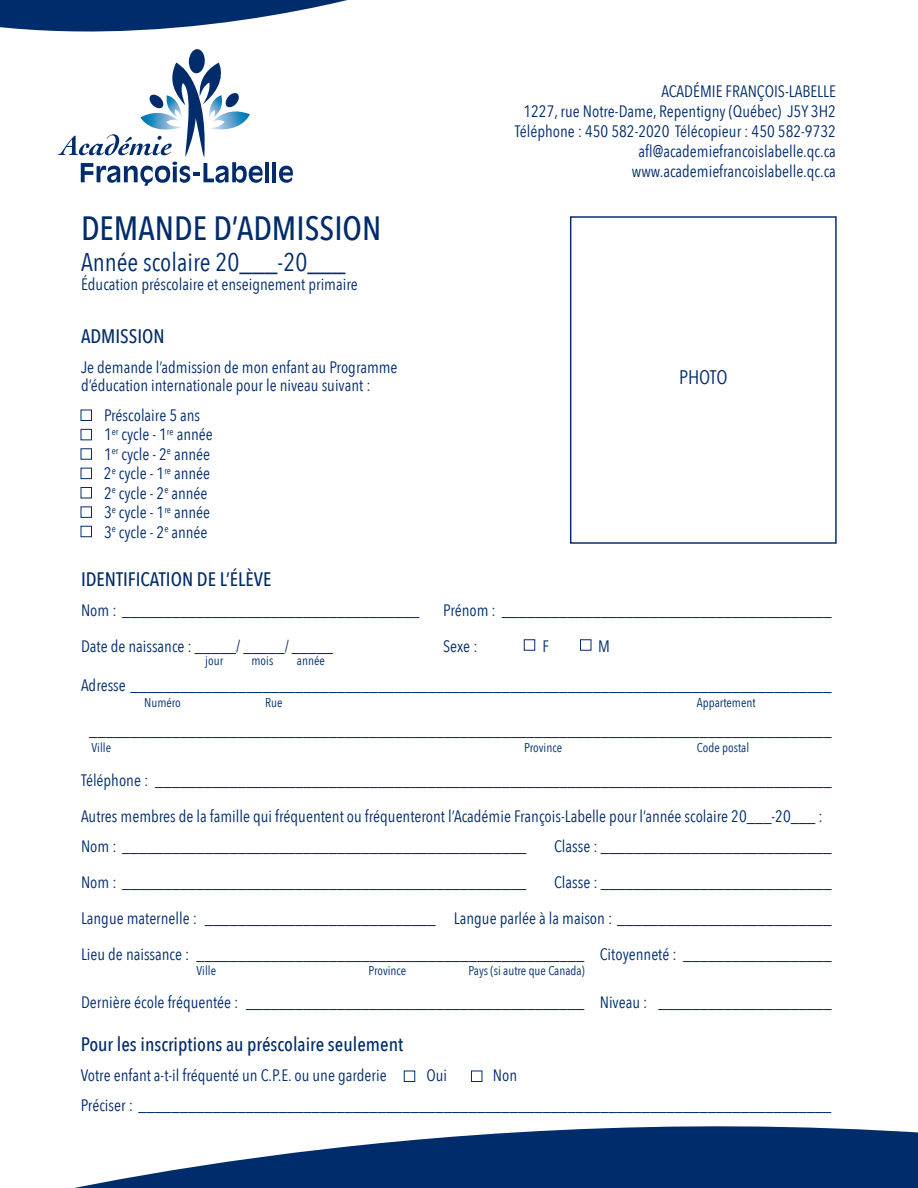
<style>
.page{position:relative;width:918px;height:1188px;background:#fff}
.page>*{position:absolute;margin:0;border:0;box-sizing:border-box;transform-origin:0 0}
.t1{font:500 33.6px "Avenir Next Condensed";color:#002c6b}
.t2{font:25.5px "Avenir Next Condensed";color:#002c6b}
.t3{font:19.65px "Avenir Next Condensed";letter-spacing:-.005em;color:#002c6b}
.t4{font:500 19.5px "Avenir Next Condensed";color:#002c6b}
.t5{font:16.5px/19.5px "Avenir Next Condensed";color:#002c6b}
.t6{font:12.75px "Avenir Next Condensed";color:#002c6b}
</style>
<div class="page">
<div style="left:188px;top:49px;width:17px;height:25px;background:#002c6b;border-radius:50%"></div>
<svg style="left:58px;top:63px;width:205px;height:123px"></svg>
<hr style="left:265px;top:162px;width:4px;height:20px;background:#002c6b">
<hr style="left:272px;top:162px;width:4px;height:20px;background:#002c6b">
<svg style="left:279px;top:166px;width:14px;height:17px"></svg>
<svg style="left:74px;top:1126px;width:844px;height:62px;fill:#002c6b"></svg>
<svg style="left:0;top:0;width:347px;height:51px"></svg>
<div style="left:570px;top:216px;width:267px;height:328px;border:1px solid #002c6b"></div>
<div style="left:81px;top:410px;width:11px;height:11px;border:1px solid #002c6b"></div>
<div style="left:404px;top:1071px;width:11px;height:11px;border:1px solid #002c6b"></div>
<div style="left:471px;top:1071px;width:11px;height:11px;border:1px solid #002c6b"></div>
<div style="left:580px;top:639px;width:11px;height:12px;border:1px solid #002c6b"></div>
<div style="left:81px;top:429px;width:11px;height:11px;border:1px solid #002c6b"></div>
<div style="left:81px;top:448px;width:11px;height:12px;border:1px solid #002c6b"></div>
<div style="left:81px;top:468px;width:11px;height:11px;border:1px solid #002c6b"></div>
<div style="left:81px;top:487px;width:11px;height:11px;border:1px solid #002c6b"></div>
<div style="left:81px;top:507px;width:11px;height:11px;border:1px solid #002c6b"></div>
<div style="left:81px;top:526px;width:11px;height:11px;border:1px solid #002c6b"></div>
<h1 class="t1" style="left:81px;top:208px;width:302px">DEMANDE D’ADMISSION</h1>
<h2 class="t2" style="left:81px;top:240px;width:266px">Année scolaire 20___-20___</h2>
<p class="t5" style="left:81px;top:274px;width:278px">Éducation préscolaire et enseignement primaire</p>
<p class="t4" style="left:81px;top:324px;width:85px">ADMISSION</p>
<p class="t5" style="left:81px;top:357px;width:318px;line-height:18px">Je demande l’admission de mon enfant au Programme d’éducation internationale pour le niveau suivant :</p>
<p class="t5" style="left:104px;top:404px;width:110px">Préscolaire 5 ans<br>1<sup>er</sup> cycle - 1<sup>re</sup> année<br>1<sup>er</sup> cycle - 2<sup>e</sup> année<br>2<sup>e</sup> cycle - 1<sup>re</sup> année<br>2<sup>e</sup> cycle - 2<sup>e</sup> année<br>3<sup>e</sup> cycle - 1<sup>re</sup> année<br>3<sup>e</sup> cycle - 2<sup>e</sup> année</p>
<p class="t5" style="left:515px;top:81px;width:323px;text-align:right">ACADÉMIE FRANÇOIS-LABELLE<br>1227, rue Notre-Dame, Repentigny (Québec) J5Y 3H2<br>Téléphone : 450 582-2020 Télécopieur : 450 582-9732 afl@academiefrancoislabelle.qc.ca www.academiefrancoislabelle.qc.ca</p>
<p class="t3" style="left:679px;top:361px;width:50px">PHOTO</p>
<p class="t4" style="left:81px;top:567px;width:192px">IDENTIFICATION DE L’ÉLÈVE</p>
<p class="t5" style="left:81px;top:600px;width:340px">Nom : ____________________________________</p>
<p class="t5" style="left:443px;top:600px;width:390px">Prénom : ________________________________________</p>
<p class="t5" style="left:81px;top:636px;width:254px">Date de naissance : _____/ _____/ _____</p>
<p class="t5" style="left:443px;top:636px;width:36px">Sexe :</p>
<p class="t5" style="left:543px;top:636px;width:8px">F</p>
<p class="t5" style="left:598px;top:636px;width:13px">M</p>
<p class="t5" style="left:81px;top:675px;width:752px">Adresse _____________________________________________________________________________________</p>
<p class="t6" style="left:205px;top:650px;width:19px">jour</p>
<p class="t6" style="left:252px;top:650px;width:23px">mois</p>
<p class="t6" style="left:297px;top:650px;width:29px">année</p>
<p class="t6" style="left:144px;top:691px;width:38px">Numéro</p>
<p class="t6" style="left:265px;top:691px;width:19px">Rue</p>
<p class="t6" style="left:697px;top:691px;width:60px">Appartement</p>
<p class="t5" style="left:89px;top:720px;width:744px">__________________________________________________________________________________________</p>
<p class="t5" style="left:81px;top:761px;width:752px;line-height:36px">Téléphone : __________________________________________________________________________________<br>Autres membres de la famille qui fréquentent ou fréquenteront l’Académie François-Labelle pour l’année scolaire 20___-20___ :</p>
<p class="t5" style="left:81px;top:835px;width:447px">Nom : _________________________________________________</p>
<p class="t5" style="left:554px;top:835px;width:279px">Classe : ____________________________</p>
<p class="t5" style="left:81px;top:871px;width:447px">Nom : _________________________________________________</p>
<p class="t6" style="left:91px;top:736px;width:21px">Ville</p>
<p class="t6" style="left:524px;top:736px;width:39px">Province</p>
<p class="t6" style="left:697px;top:736px;width:54px">Code postal</p>
<p class="t5" style="left:81px;top:863px;width:752px;line-height:36px;text-align:justify;text-indent:473px">Classe : ____________________________ Langue maternelle : ____________________________ Langue parlée à la maison : __________________________ Lieu de naissance : _______________________________________________ Citoyenneté : __________________</p>
<p class="t5" style="left:81px;top:991px;width:752px">Dernière école fréquentée : _________________________________________ Niveau : _____________________</p>
<p class="t6" style="left:196px;top:959px;width:21px">Ville</p>
<p class="t6" style="left:368px;top:959px;width:39px">Province</p>
<p class="t6" style="left:468px;top:959px;width:118px">Pays (si autre que Canada)</p>
<p class="t4" style="left:81px;top:1032px;width:324px">Pour les inscriptions au préscolaire seulement</p>
<p class="t5" style="left:81px;top:1065px;width:307px">Votre enfant a-t-il fréquenté un C.P.E. ou une garderie</p>
<p class="t5" style="left:426px;top:1065px;width:22px">Oui</p>
<p class="t5" style="left:81px;top:1059px;width:752px;line-height:30px;text-indent:412px">Non<br>Préciser : ____________________________________________________________________________________</p>
</div>
